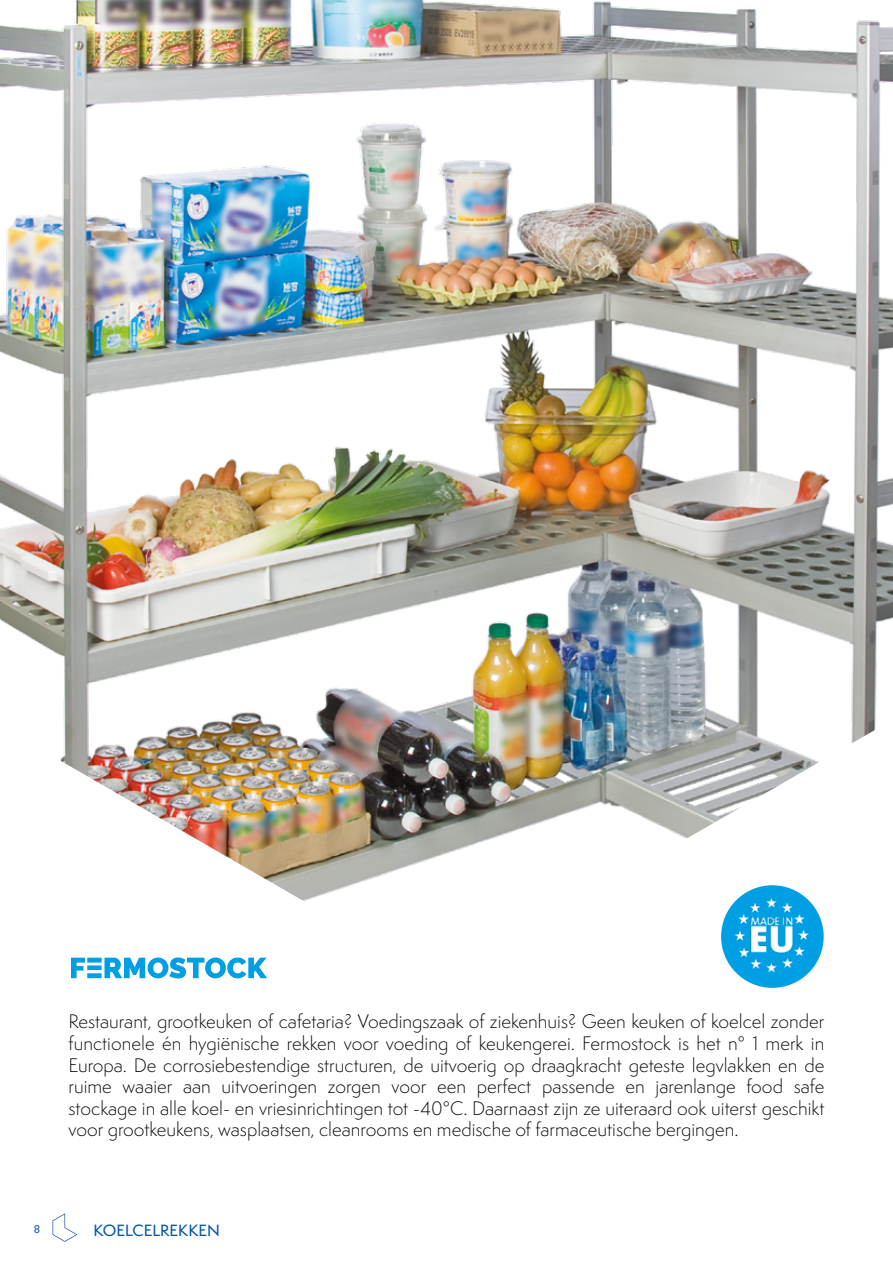
<style>
.page{position:relative;width:893px;height:1263px;background:#fff}
.page>*{position:absolute;margin:0;border:0;box-sizing:border-box;transform-origin:0 0}
.t1{font:300 18px/21.6px "Semplicita Pro";color:#000;text-align:justify}
.t2{font:500 15px "Semplicita Pro";color:#0056a4}
.t3{font:500 10.5px "Semplicita Pro";color:#0056a4}
</style>
<div class="page">
<svg style="left:53px;top:1213px;width:24px;height:29px"></svg>
<img style="left:0;top:0;width:893px;height:719px">
<img style="left:59px;top:719px;width:817px;height:269px">
<svg style="left:71px;top:957px;width:196px;height:21px"></svg>
<div style="left:721px;top:885px;width:103px;height:103px;background:#009fe3;border-radius:50%"></div>
<img style="left:729px;top:896px;width:86px;height:81px">
<p class="t1" style="left:69px;top:1011px;width:757px">Restaurant, grootkeuken of cafetaria? Voedingszaak of ziekenhuis? Geen keuken of koelcel zonder functionele én hygiënische rekken voor voeding of keukengerei. Fermostock is het n° 1 merk in Europa. De corrosiebestendige structuren, de uitvoerig op draagkracht geteste legvlakken en de ruime waaier aan uitvoeringen zorgen voor een perfect passende en jarenlange food safe stockage in alle koel- en vriesinrichtingen tot -40°C. Daarnaast zijn ze uiteraard ook uiterst geschikt voor grootkeukens, wasplaatsen, cleanrooms en medische of farmaceutische bergingen.</p>
<p class="t3" style="left:34px;top:1222px;width:8px">8</p>
<p class="t2" style="left:94px;top:1220px;width:128px">KOELCELREKKEN</p>
</div>
